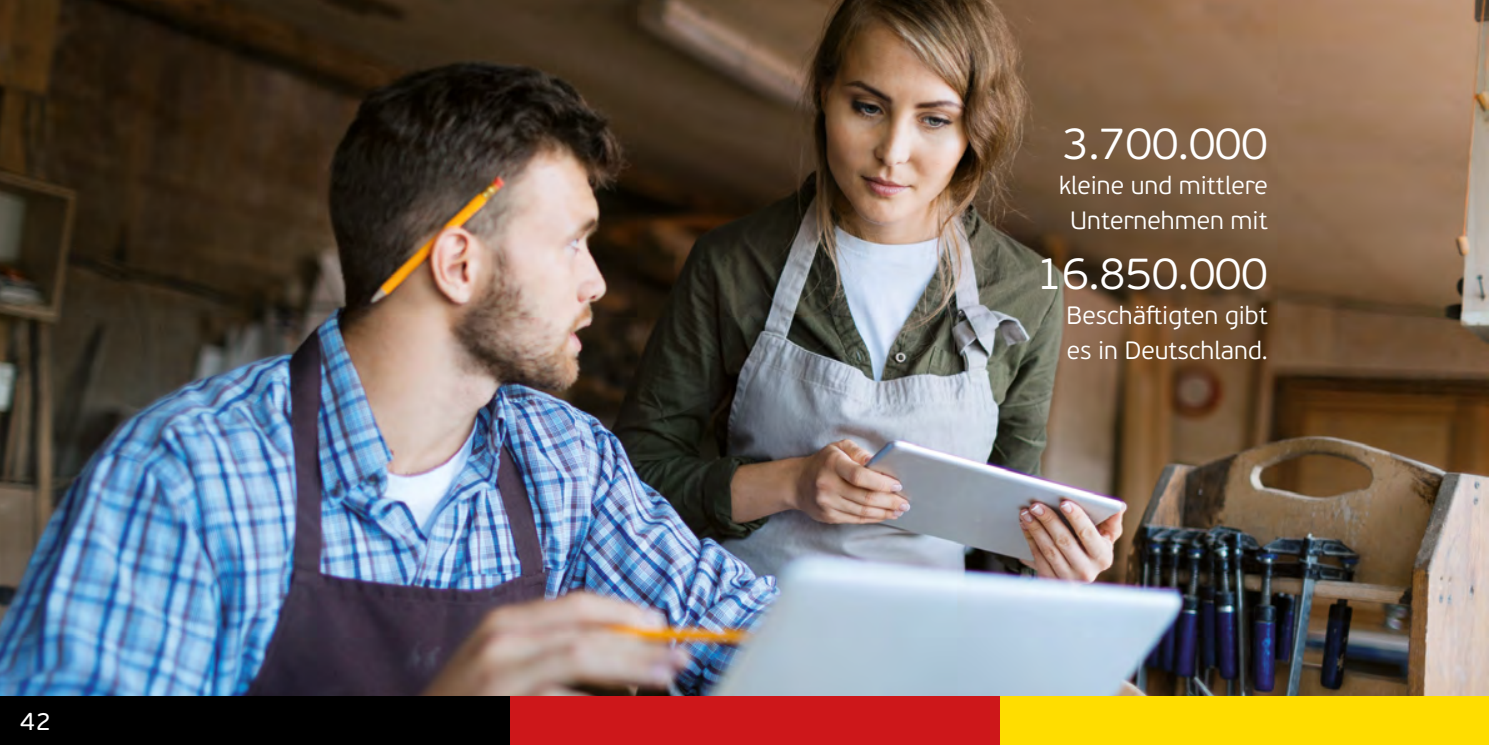
<style>
.page{position:relative;width:1489px;height:745px;background:#fff}
.page>*{position:absolute;margin:0;border:0;box-sizing:border-box;transform-origin:0 0}
.t1{font:300 45px "PF Beau Sans Pro";color:#fff}
.t2{font:300 25px/35px "PF Beau Sans Pro";color:#fff;text-align:center}
.t3{font:25px "PF Beau Sans Pro";color:#fff}
</style>
<div class="page">
<hr style="left:1488px;top:694px;width:1px;height:50px;background:#004f9f">
<div style="left:999px;top:694px;width:489px;height:50px;background:#fd0"></div>
<div style="left:0;top:694px;width:510px;height:50px;background:#000"></div>
<div style="left:510px;top:694px;width:489px;height:50px;background:#cd171a"></div>
<img style="left:0;top:0;width:1488px;height:694px">
<p class="t3" style="left:20px;top:706px;width:32px">42</p>
<h1 class="t1" style="left:1062px;top:117px;width:207px">3.700.000</h1>
<p class="t2" style="left:1058px;top:168px;width:210px">kleine und mittlere<br>Unternehmen mit</p>
<h1 class="t1" style="left:1036px;top:247px;width:233px">16.850.000</h1>
<p class="t2" style="left:1066px;top:298px;width:203px;text-align:left">Beschäftigten gibt es in Deutschland.</p>
</div>
